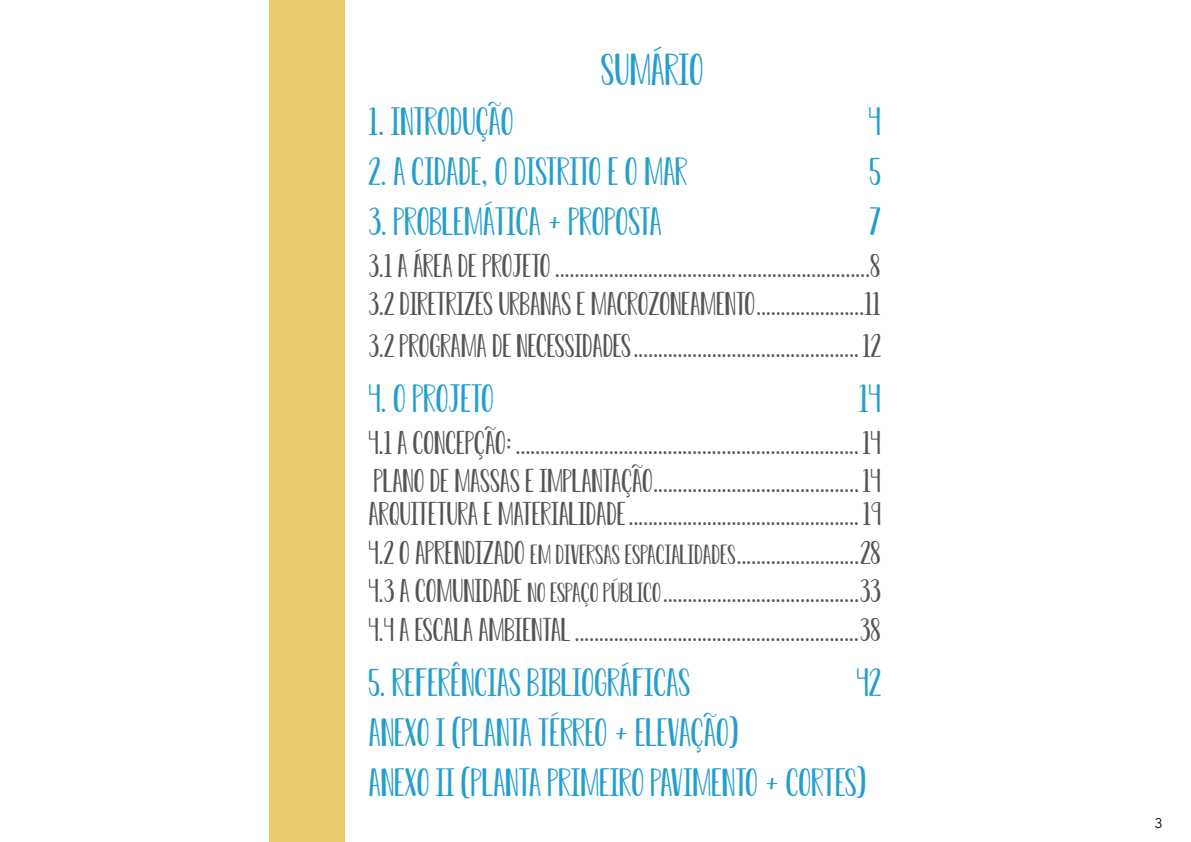
<style>
.page{position:relative;width:1191px;height:842px;background:#fff}
.page>*{position:absolute;margin:0;border:0;box-sizing:border-box;transform-origin:0 0}
.t1{font:34px "KG Do You Love Me";color:#259ecd}
.t2{font:30px/50.2px "KG Do You Love Me";color:#259ecd}
.t3{font:25px/38.5px "KG Do You Love Me";color:#555454}
.t4{font:14px "Avenir";color:#000}
.s1{font-size:21px}
</style>
<div class="page">
<div style="left:269px;top:0;width:75px;height:842px;background:#ebc96d"></div>
<h1 class="t1" style="left:601px;top:45px;width:104px">SUMÁRIO</h1>
<p class="t2" style="left:369px;top:97px;width:146px">1. INTRODUÇÃO</p>
<p class="t2" style="left:868px;top:97px;width:14px">4</p>
<p class="t2" style="left:369px;top:147px;width:320px">2. A CIDADE, O DISTRITO E O MAR</p>
<p class="t2" style="left:869px;top:147px;width:13px">5</p>
<p class="t2" style="left:369px;top:197px;width:295px">3. PROBLEMÁTICA + PROPOSTA</p>
<p class="t2" style="left:869px;top:197px;width:13px">7</p>
<p class="t3" style="left:369px;top:247px;width:513px">3.1 A ÁREA DE PROJETO ................................................................8<br>3.2 DIRETRIZES URBANAS E MACROZONEAMENTO ......................11</p>
<p class="t3" style="left:369px;top:327px;width:513px">3.2 PROGRAMA DE NECESSIDADES .............................................. 12</p>
<p class="t2" style="left:369px;top:374px;width:127px">4. O PROJETO</p>
<p class="t2" style="left:858px;top:374px;width:24px">14</p>
<p class="t3" style="left:369px;top:423px;width:513px">4.1 A CONCEPÇÃO: ...................................................................... 14<br>PLANO DE MASSAS E IMPLANTAÇÃO .......................................... 14</p>
<p class="t3" style="left:368px;top:495px;width:514px;text-align:justify">ARQUITETURA E MATERIALIDADE ............................................... 19<br>4.2 O APRENDIZADO <span class="s1">EM DIVERSAS ESPACIALIDADES</span> .........................28<br>4.3 A COMUNIDADE <span class="s1">NO ESPAÇO PÚBLICO</span> ........................................33<br>4.4 A ESCALA AMBIENTAL ..........................................................38</p>
<p class="t2" style="left:369px;top:657px;width:323px">5. REFERÊNCIAS BIBLIOGRÁFICAS</p>
<p class="t2" style="left:856px;top:657px;width:26px">42</p>
<p class="t2" style="left:369px;top:707px;width:499px">ANEXO I (PLANTA TÉRREO + ELEVAÇÃO)<br>ANEXO II (PLANTA PRIMEIRO PAVIMENTO + CORTES)</p>
<p class="t4" style="left:1154px;top:817px;width:9px">3</p>
</div>
